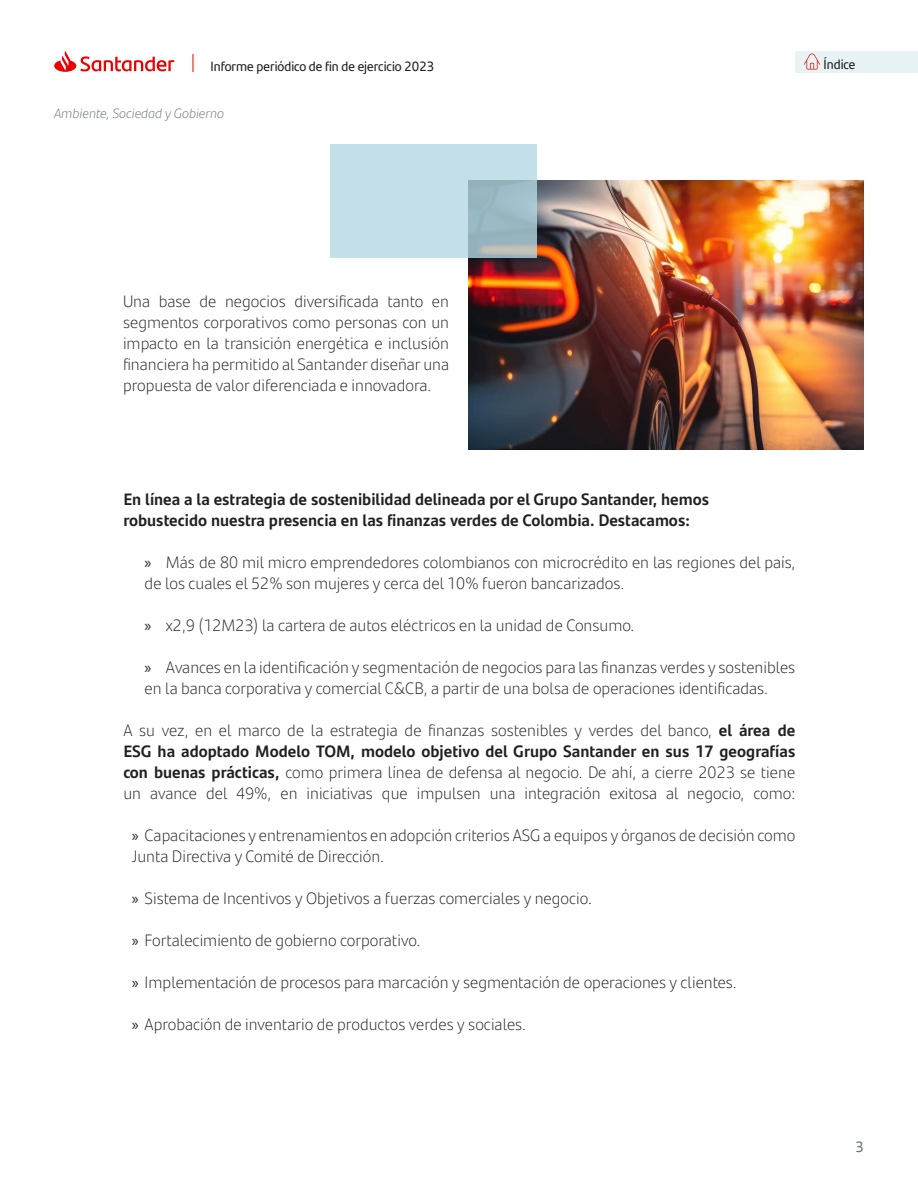
<style>
.page{position:relative;width:918px;height:1188px;background:#fff}
.page>*{position:absolute;margin:0;border:0;box-sizing:border-box;transform-origin:0 0}
.Párrafo_general{font:300 16.5px/21px "Santander Text";color:#231f20}
.Párrafo_general-2{font:700 16.5px/21px "Santander Text";color:#231f20}
.t1{font:15px "Santander Headline";color:#667273}
.t2{font:13.5px "Santander Headline";color:#231f20}
.t3{font:italic 300 13.5px "Santander Text";color:#667273}
.s1{font-family:"Myriad Pro";font-weight:400}
.s2{font-weight:700}
</style>
<div class="page">
<div style="left:796px;top:51px;width:122px;height:21px;background:#e7f3f4"></div>
<svg style="left:54px;top:51px;width:120px;height:21px"></svg>
<svg style="left:193px;top:54px;width:1px;height:18px"></svg>
<svg style="left:804px;top:53px;width:16px;height:17px"></svg>
<img style="left:468px;top:180px;width:396px;height:270px">
<svg style="left:330px;top:144px;width:207px;height:113px;background:#bad7df"></svg>
<p class="t2" style="left:211px;top:56px;width:225px">Informe periódico de fin de ejercicio 2023</p>
<p class="t3" style="left:54px;top:103px;width:171px">Ambiente, Sociedad y Gobierno</p>
<p class="t2" style="left:824px;top:54px;width:33px">Índice</p>
<p class="Párrafo_general" style="left:123px;top:290px;width:328px;text-align:justify">Una base de negocios diversificada tanto en segmentos corporativos como personas con un impacto en la transición energética e inclusión financiera ha permitido al Santander diseñar una propuesta de valor diferenciada e innovadora.</p>
<p class="Párrafo_general-2" style="left:123px;top:487px;width:587px">En línea a la estrategia de sostenibilidad delineada por el Grupo Santander, hemos robustecido nuestra presencia en las finanzas verdes de Colombia. Destacamos:</p>
<p class="Párrafo_general" style="left:145px;top:551px;width:652px"><span class="s1">»</span> Más de 80 mil micro emprendedores colombianos con microcrédito en las regiones del país, de los cuales el 52% son mujeres y cerca del 10% fueron bancarizados.</p>
<p class="Párrafo_general" style="left:145px;top:614px;width:491px"><span class="s1">»</span> x2,9 (12M23) la cartera de autos eléctricos en la unidad de Consumo.</p>
<p class="Párrafo_general" style="left:145px;top:656px;width:652px"><span class="s1">»</span> Avances en la identificación y segmentación de negocios para las finanzas verdes y sostenibles en la banca corporativa y comercial C&amp;CB, a partir de una bolsa de operaciones identificadas.</p>
<p class="Párrafo_general" style="left:123px;top:719px;width:674px;text-align:justify">A su vez, en el marco de la estrategia de finanzas sostenibles y verdes del banco, <span class="s2">el área de ESG ha adoptado Modelo TOM, modelo objetivo del Grupo Santander en sus 17 geografías con buenas prácticas,</span> como primera línea de defensa al negocio. De ahí, a cierre 2023 se tiene un avance del 49%, en iniciativas que impulsen una integración exitosa al negocio, como:</p>
<p class="Párrafo_general" style="left:132px;top:824px;width:665px"><span class="s1">»</span> Capacitaciones y entrenamientos en adopción criterios ASG a equipos y órganos de decisión como<br>Junta Directiva y Comité de Dirección.</p>
<p class="Párrafo_general" style="left:132px;top:887px;width:461px"><span class="s1">»</span> Sistema de Incentivos y Objetivos a fuerzas comerciales y negocio.</p>
<p class="Párrafo_general" style="left:132px;top:929px;width:290px"><span class="s1">»</span> Fortalecimiento de gobierno corporativo.</p>
<p class="Párrafo_general" style="left:132px;top:971px;width:606px"><span class="s1">»</span> Implementación de procesos para marcación y segmentación de operaciones y clientes.</p>
<p class="Párrafo_general" style="left:132px;top:1013px;width:396px"><span class="s1">»</span> Aprobación de inventario de productos verdes y sociales.</p>
<p class="t1" style="left:856px;top:1135px;width:10px">3</p>
</div>
